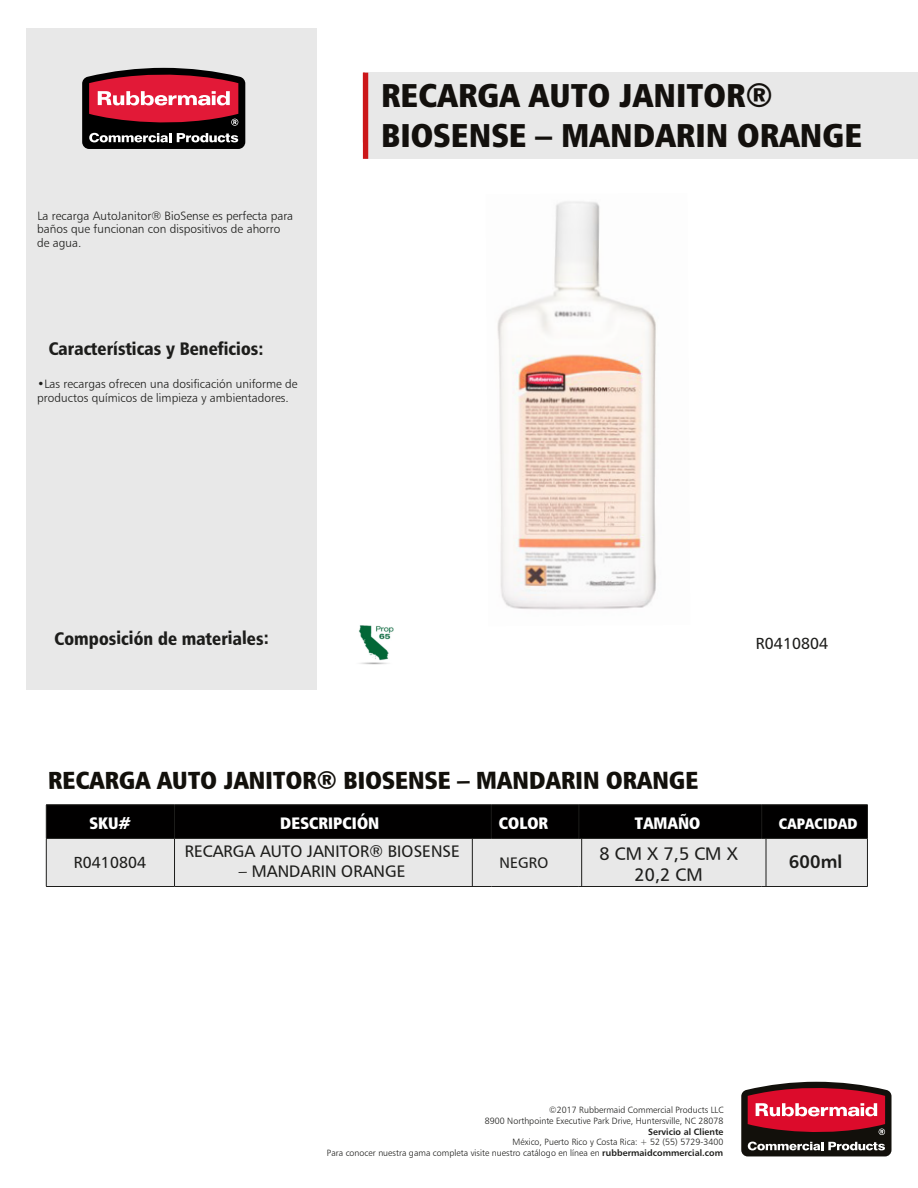
<style>
.page{position:relative;width:918px;height:1188px;background:#fff}
.page>*{position:absolute;margin:0;border:0;box-sizing:border-box;transform-origin:0 0}
.t1{font:33px/39.6px "Humanist 777 BT Extra Black Cond B";color:#13100d}
.t2{font:24.45px "Humanist 777 BT Extra Black Cond B";color:#12100b}
.t3{font:18px "Humanist 777 BT Black Condensed B";color:#1d1d1b}
.t4{font:18px/21.3px "Humanist 777 BT Roman B";color:#1d1d1b;text-align:center}
.t5{font:18px "Humanist 777 BT Bold B";color:#1d1d1b}
.t6{font:16.5px "Humanist 777 BT Roman B";color:#1d1d1b}
.t7{font:16.5px "Humanist 777 BT Extra Black Cond B";color:#fff}
.t8{font:15.9px "Humanist 777 BT Roman B";color:#1d1d1b}
.t9{font:15px "Humanist 777 BT Extra Black Cond B";color:#fff}
.t10{font:15px "Humanist 777 BT Roman B";color:#1d1d1b}
.t11{font:12px/13.5px "Humanist 777 BT Light B";color:#1d1d1b}
.t12{font:9px/10.2px "Humanist 777 BT Light B";color:#1d1d1b;text-align:right}
.t13{font:9px "Humanist 777 BT Bold B";color:#1d1d1b}
.s1{font-family:"Humanist 777 BT Bold B"}
</style>
<div class="page">
<svg style="left:741px;top:1081px;width:151px;height:75px;background:#8d3943"></svg>
<div style="left:366px;top:73px;width:552px;height:86px;background:#e8e8e8"></div>
<div style="left:363px;top:73px;width:5px;height:86px;background:#cc1719"></div>
<div style="left:26px;top:28px;width:291px;height:661px;background:#e8e8e8"></div>
<svg style="left:82px;top:67px;width:163px;height:82px;background:#863541"></svg>
<svg style="left:47px;top:805px;width:820px;height:81px;background:#888"></svg>
<hr style="left:46px;top:804px;width:129px;height:1px;background:#1d1d1b">
<hr style="left:46px;top:805px;width:1px;height:33px;background:#1d1d1b">
<hr style="left:175px;top:804px;width:316px;height:1px;background:#1d1d1b">
<hr style="left:174px;top:805px;width:1px;height:33px;background:#1d1d1b">
<hr style="left:491px;top:804px;width:88px;height:1px;background:#1d1d1b">
<hr style="left:491px;top:805px;width:1px;height:33px;background:#1d1d1b">
<hr style="left:579px;top:804px;width:183px;height:1px;background:#1d1d1b">
<hr style="left:579px;top:805px;width:1px;height:33px;background:#1d1d1b">
<hr style="left:762px;top:804px;width:106px;height:1px;background:#1d1d1b">
<hr style="left:761px;top:805px;width:1px;height:33px;background:#1d1d1b">
<hr style="left:867px;top:805px;width:1px;height:33px;background:#1d1d1b">
<hr style="left:46px;top:838px;width:129px;height:1px;background:#1d1d1b">
<hr style="left:46px;top:839px;width:1px;height:47px;background:#1d1d1b">
<hr style="left:175px;top:838px;width:316px;height:1px;background:#1d1d1b">
<hr style="left:174px;top:839px;width:1px;height:47px;background:#1d1d1b">
<hr style="left:491px;top:838px;width:88px;height:1px;background:#1d1d1b">
<hr style="left:472px;top:839px;width:1px;height:47px;background:#1d1d1b">
<hr style="left:579px;top:838px;width:183px;height:1px;background:#1d1d1b">
<hr style="left:581px;top:839px;width:1px;height:47px;background:#1d1d1b">
<hr style="left:762px;top:838px;width:106px;height:1px;background:#1d1d1b">
<hr style="left:766px;top:839px;width:1px;height:47px;background:#1d1d1b">
<hr style="left:867px;top:839px;width:1px;height:47px;background:#1d1d1b">
<hr style="left:46px;top:886px;width:129px;height:1px;background:#1d1d1b">
<hr style="left:175px;top:886px;width:316px;height:1px;background:#1d1d1b">
<hr style="left:491px;top:886px;width:88px;height:1px;background:#1d1d1b">
<hr style="left:579px;top:886px;width:183px;height:1px;background:#1d1d1b">
<hr style="left:762px;top:886px;width:106px;height:1px;background:#1d1d1b">
<img style="left:497px;top:201px;width:159px;height:409px">
<img style="left:359px;top:625px;width:35px;height:40px">
<h3 class="t11" style="left:37px;top:211px;width:258px;rotate:-1deg">La recarga AutoJanitor® BioSense es perfecta para baños que funcionan con dispositivos de ahorro</h3>
<h3 class="t11" style="left:37px;top:236px;width:46px;rotate:-1deg">de agua.</h3>
<h3 class="t3" style="left:48px;top:339px;width:217px;rotate:-1deg">Características y Beneficios:</h3>
<h3 class="t11" style="left:37px;top:379px;width:262px;line-height:14.2px;rotate:-1deg">•Las recargas ofrecen una dosificación uniforme de productos químicos de limpieza y ambientadores.</h3>
<h1 class="t1" style="left:381px;top:75px;width:483px">RECARGA AUTO JANITOR®<br>BIOSENSE – MANDARIN ORANGE</h1>
<h3 class="t3" style="left:54px;top:629px;width:216px;rotate:-1deg">Composición de materiales:</h3>
<h3 class="t8" style="left:756px;top:634px;width:74px;rotate:-1deg">R0410804</h3>
<h2 class="t2" style="left:48px;top:770px;width:652px;rotate:-1deg">RECARGA AUTO JANITOR® BIOSENSE – MANDARIN ORANGE</h2>
<h3 class="t7" style="left:89px;top:813px;width:43px;rotate:-1deg">SKU#</h3>
<h3 class="t7" style="left:280px;top:813px;width:101px;rotate:-1deg">DESCRIPCIÓN</h3>
<h3 class="t7" style="left:499px;top:813px;width:51px;rotate:-1deg">COLOR</h3>
<h3 class="t7" style="left:635px;top:813px;width:67px;rotate:-1deg">TAMAÑO</h3>
<h3 class="t9" style="left:779px;top:815px;width:80px;rotate:-1deg">CAPACIDAD</h3>
<h3 class="t8" style="left:74px;top:853px;width:74px;rotate:-1deg">R0410804</h3>
<h3 class="t10" style="left:499px;top:853px;width:50px;rotate:-1deg">NEGRO</h3>
<h3 class="t4" style="left:599px;top:844px;width:140px;rotate:-1deg">8CMX7,5CMX<br>20,2 CM</h3>
<h3 class="t5" style="left:789px;top:851px;width:55px;rotate:-1deg">600ml</h3>
<h3 class="t6" style="left:184px;top:843px;width:277px;rotate:-1deg">RECARGA AUTO JANITOR® BIOSENSE</h3>
<h3 class="t6" style="left:239px;top:862px;width:168px;rotate:-1deg">– MANDARIN ORANGE</h3>
<p class="t12" style="left:485px;top:1107px;width:241px;rotate:-1deg">©2017 Rubbermaid Commercial Products LLC<br>8900 Northpointe Executive Park Drive, Huntersville, NC 28078</p>
<p class="t13" style="left:648px;top:1126px;width:77px;rotate:-1deg">Servicio al Cliente</p>
<p class="t12" style="left:327px;top:1143px;width:398px;line-height:8.2px;rotate:-1deg">México, Puerto Rico y Costa Rica: + 52 (55) 5729-3400<br>Para conocer nuestra gama completa visite nuestro catálogo en línea en <span class="s1">rubbermaidcommercial.com</span></p>
</div>
